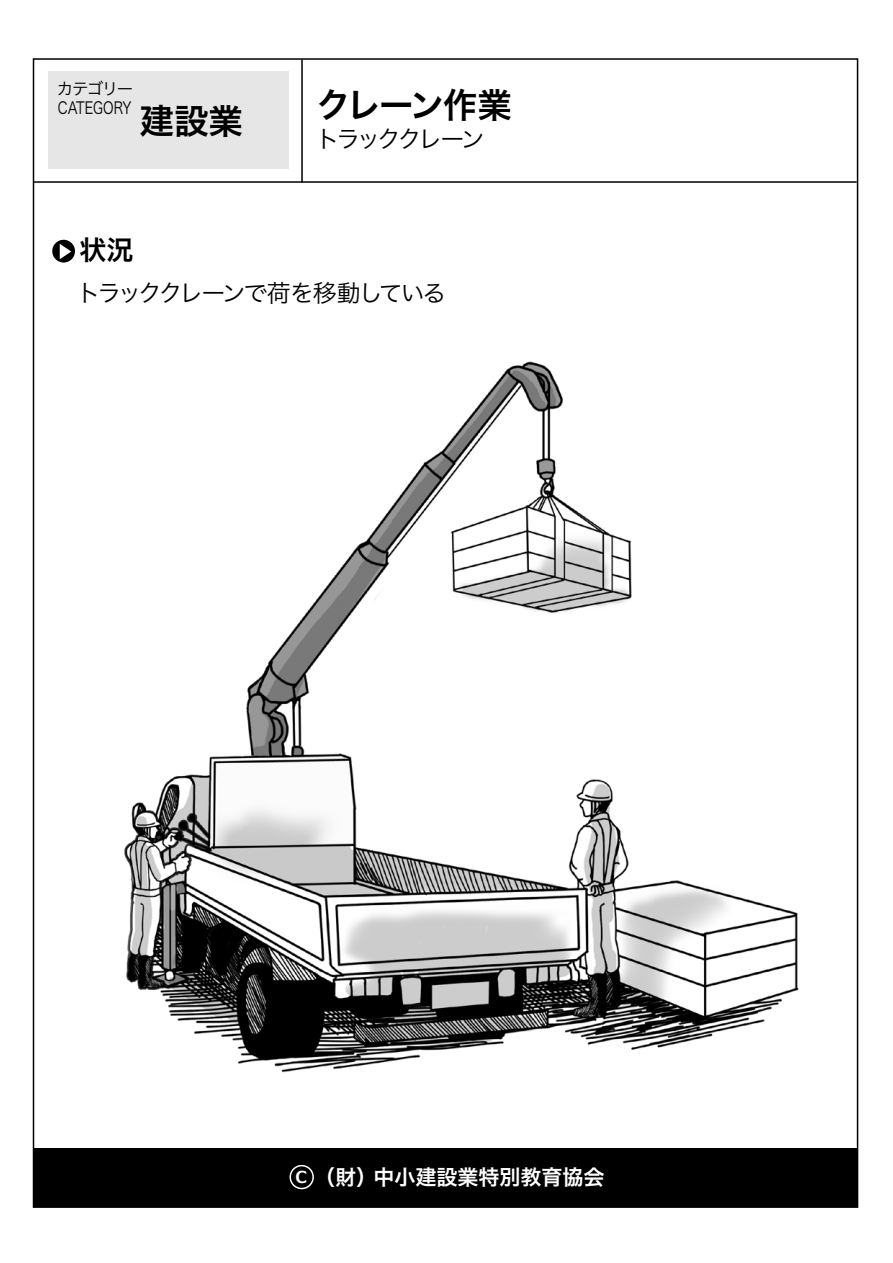
<style>
.page{position:relative;width:893px;height:1263px;background:#fff}
.page>*{position:absolute;margin:0;border:0;box-sizing:border-box;transform-origin:0 0}
.t1{font:34.5px "Hira Kaku Pro W6";letter-spacing:-.04em;color:#000}
.t2{font:27px "Hira Kaku Pro W6";color:#000}
.t3{font:24px "Hira Kaku Pro W3";letter-spacing:-.095em;color:#000}
.t4{font:24px "Hira Kaku Pro W3";letter-spacing:-.15em;color:#000}
.t5{font:21px "Hira Kaku Pro W6";color:#fff}
.t6{font:16.5px/19.8px "Hira Kaku Pro W3";letter-spacing:-.05em;color:#000}
.s1{font-family:"Meiryo";font-weight:700;font-size:16.5px}
</style>
<div class="page">
<div style="left:48px;top:71px;width:241px;height:98px;background:#e6e6e6"></div>
<hr style="left:34px;top:181px;width:823px;height:2px;background:#000">
<hr style="left:301px;top:59px;width:2px;height:123px;background:#000">
<div style="left:33px;top:1148px;width:824px;height:59px;background:#000"></div>
<div style="left:290px;top:1165px;width:24px;height:24px;border:2px solid #fff;border-radius:50%"></div>
<svg style="left:52px;top:240px;width:23px;height:23px"></svg>
<svg style="left:60px;top:244px;width:11px;height:15px"></svg>
<img style="left:124px;top:361px;width:675px;height:712px">
<p class="t6" style="left:57px;top:77px;width:78px">カテゴリー<br>CATEGORY</p>
<h1 class="t1" style="left:139px;top:90px;width:105px">建設業</h1>
<p class="t2" style="left:80px;top:226px;width:55px">状況</p>
<h1 class="t1" style="left:316px;top:74px;width:197px">クレーン作業</h1>
<p class="t4" style="left:316px;top:118px;width:170px">トラッククレーン</p>
<p class="t3" style="left:77px;top:272px;width:371px">トラッククレーンで荷を移動している</p>
<p class="t5" style="left:296px;top:1158px;width:310px"><span class="s1">C</span> （財）中小建設業特別教育協会</p>
</div>
